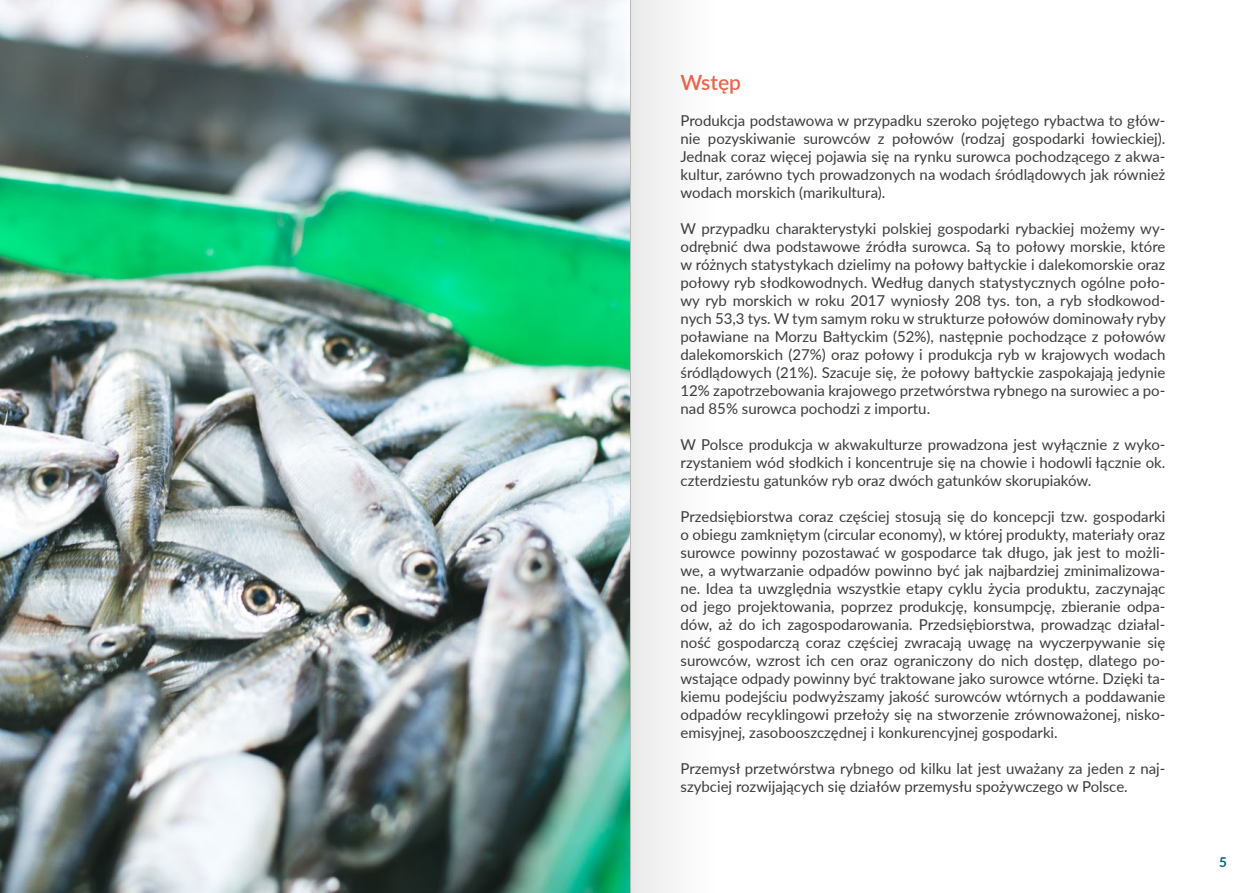
<style>
.page{position:relative;width:1259px;height:893px;background:#fff}
.page>*{position:absolute;margin:0;border:0;box-sizing:border-box;transform-origin:0 0}
.t1{font:600 21px "Lato";color:#ec644a}
.t2{font:15px/18px "Lato";color:#3c3c3b;text-align:justify}
.t3{font:700 13.5px "Lato";color:#005f74}
</style>
<div class="page">
<div style="left:629px;top:0;width:85px;height:893px;background:#f5f5f5"></div>
<hr style="left:629px;top:0;width:2px;height:893px;background:#b8bab8">
<img style="left:0;top:0;width:629px;height:893px">
<h1 class="t1" style="left:680px;top:67px;width:62px">Wstęp</h1>
<p class="t2" style="left:680px;top:111px;width:486px">Produkcja podstawowa w przypadku szeroko pojętego rybactwa to głów&shy;nie pozyskiwanie surowców z połowów (rodzaj gospodarki łowieckiej).<br>Jednak coraz więcej pojawia się na rynku surowca pochodzącego z akwa&shy;kultur, zarówno tych prowadzonych na wodach śródlądowych jak również wodach morskich (marikultura).</p>
<p class="t2" style="left:680px;top:219px;width:487px">W przypadku charakterystyki polskiej gospodarki rybackiej możemy wy&shy;odrębnić dwa podstawowe źródła surowca. Są to połowy morskie, które w różnych statystykach dzielimy na połowy bałtyckie i dalekomorskie oraz połowy ryb słodkowodnych. Według danych statystycznych ogólne poło&shy;wy ryb morskich w roku 2017 wyniosły 208 tys. ton, a ryb słodkowod&shy;nych 53,3 tys. W tym samym roku w strukturze połowów dominowały ryby poławiane na Morzu Bałtyckim (52%), następnie pochodzące z połowów dalekomorskich (27%) oraz połowy i produkcja ryb w krajowych wodach śródlądowych (21%). Szacuje się, że połowy bałtyckie zaspokajają jedynie 12% zapotrzebowania krajowego przetwórstwa rybnego na surowiec a po&shy;nad 85% surowca pochodzi z importu.</p>
<p class="t2" style="left:680px;top:435px;width:486px">W Polsce produkcja w akwakulturze prowadzona jest wyłącznie z wyko&shy;rzystaniem wód słodkich i koncentruje się na chowie i hodowli łącznie ok. czterdziestu gatunków ryb oraz dwóch gatunków skorupiaków.</p>
<p class="t2" style="left:680px;top:507px;width:486px">Przedsiębiorstwa coraz częściej stosują się do koncepcji tzw. gospodarki o obiegu zamkniętym (circular economy), w której produkty, materiały oraz surowce powinny pozostawać w gospodarce tak długo, jak jest to możli&shy;we, a wytwarzanie odpadów powinno być jak najbardziej zminimalizowa&shy;ne. Idea ta uwzględnia wszystkie etapy cyklu życia produktu, zaczynając od jego projektowania, poprzez produkcję, konsumpcję, zbieranie odpa&shy;dów, aż do ich zagospodarowania. Przedsiębiorstwa, prowadząc działal&shy;ność gospodarczą coraz częściej zwracają uwagę na wyczerpywanie się surowców, wzrost ich cen oraz ograniczony do nich dostęp, dlatego po&shy;wstające odpady powinny być traktowane jako surowce wtórne. Dzięki ta&shy;kiemu podejściu podwyższamy jakość surowców wtórnych a poddawanie odpadów recyklingowi przełoży się na stworzenie zrównoważonej, nisko&shy;emisyjnej, zasobooszczędnej i konkurencyjnej gospodarki.</p>
<p class="t2" style="left:680px;top:759px;width:486px">Przemysł przetwórstwa rybnego od kilku lat jest uważany za jeden z naj&shy;szybciej rozwijających się działów przemysłu spożywczego w Polsce.</p>
<p class="t3" style="left:1219px;top:853px;width:9px">5</p>
</div>
